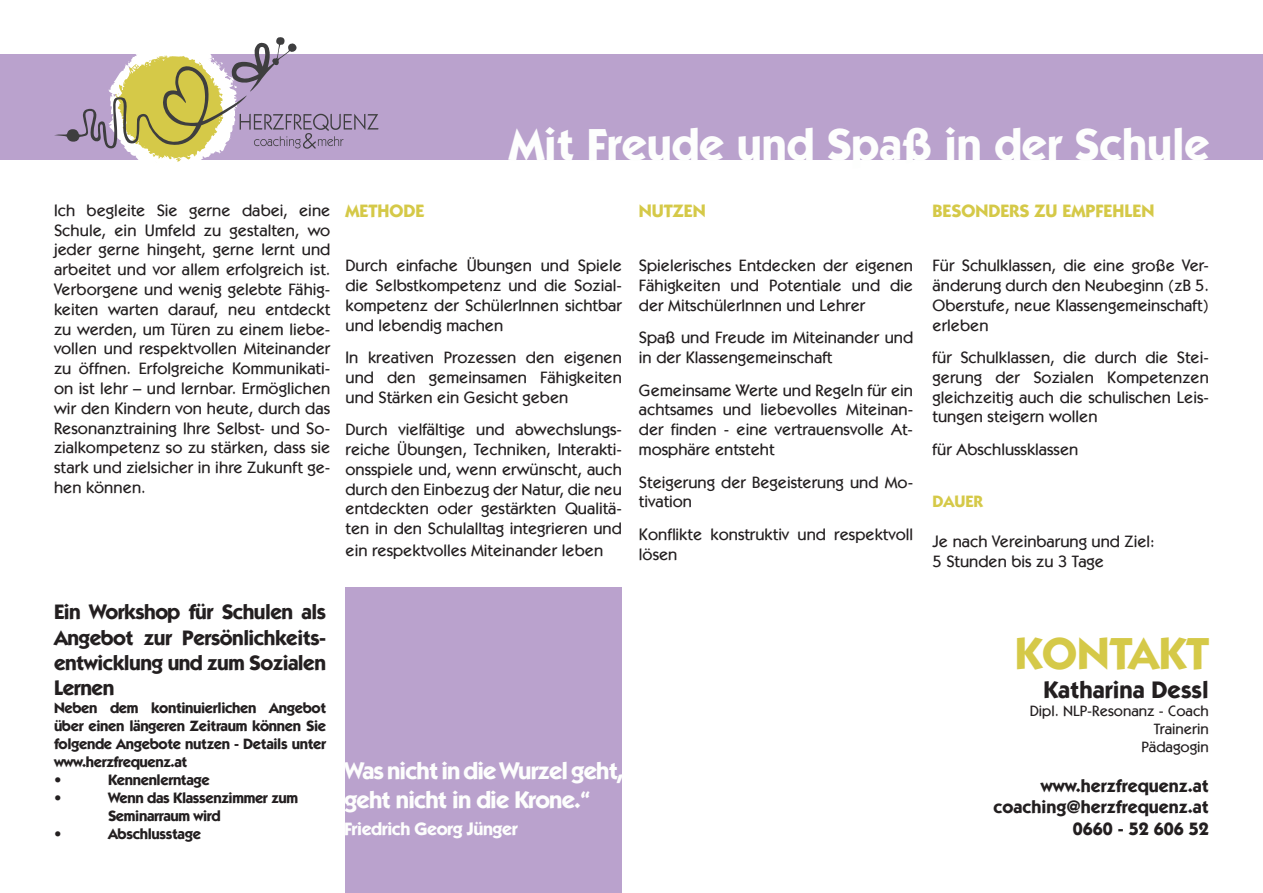
<style>
.page{position:relative;width:1263px;height:893px;background:#fff}
.page>*{position:absolute;margin:0;border:0;box-sizing:border-box;transform-origin:0 0}
.t1{font:700 45px "Itc Kabel LT";color:#fdfefd}
.t2{font:700 45px "Itc Kabel LT";color:#d5c948}
.t3{font:700 24px/28.8px "Itc Kabel LT";letter-spacing:-.035em;color:#fdfefd}
.t4{font:700 24px "Itc Kabel LT";color:#231f20}
.t5{font:700 21px/25.2px "Itc Kabel LT";letter-spacing:-.025em;color:#231f20;text-align:justify}
.t6{font:700 18px/21.6px "Itc Kabel LT";color:#231f20;text-align:right}
.t7{font:700 18px "Itc Kabel LT";color:#d5c948}
.t8{font:700 18px "Itc Kabel LT";letter-spacing:-.025em;color:#fdfefd}
.t9{font:500 16.5px/19.8px "Itc Kabel LT";color:#231f20;text-align:justify}
.t10{font:700 16.5px "Itc Kabel LT";color:#d5c948}
.t11{font:700 15px/18px "Itc Kabel LT";letter-spacing:-.025em;color:#231f20}
.t12{font:500 15px/18px "Itc Kabel LT";color:#231f20;text-align:right}
</style>
<div class="page">
<div style="left:345px;top:588px;width:277px;height:305px;background:#baa2cd"></div>
<div style="left:0;top:54px;width:1263px;height:105px;background:#baa2cd"></div>
<svg style="left:54px;top:37px;width:324px;height:125px"></svg>
<h1 class="t1" style="left:509px;top:118px;width:702px">Mit Freude und Spaß in der Schule</h1>
<p class="t9" style="left:54px;top:200px;width:278px">Ich begleite Sie gerne dabei, eine Schule, ein Umfeld zu gestalten, wo jeder gerne hingeht, gerne lernt und arbeitet und vor allem erfolgreich ist.<br>Verborgene und wenig gelebte Fähig&shy;keiten warten darauf, neu entdeckt zu werden, um Türen zu einem liebe&shy;vollen und respektvollen Miteinander zu öffnen. Erfolgreiche Kommunikati&shy;on ist lehr – und lernbar. Ermöglichen wir den Kindern von heute, durch das Resonanztraining Ihre Selbst- und So&shy;zialkompetenz so zu stärken, dass sie stark und zielsicher in ihre Zukunft ge&shy;hen können.</p>
<p class="t7" style="left:345px;top:200px;width:81px">METHODE</p>
<p class="t9" style="left:345px;top:256px;width:278px">Durch einfache Übungen und Spiele die Selbstkompetenz und die Sozial&shy;kompetenz der SchülerInnen sichtbar und lebendig machen</p>
<p class="t9" style="left:345px;top:348px;width:278px">In kreativen Prozessen den eigenen und den gemeinsamen Fähigkeiten und Stärken ein Gesicht geben</p>
<p class="t9" style="left:345px;top:420px;width:278px">Durch vielfältige und abwechslungs&shy;reiche Übungen, Techniken, Interakti&shy;onsspiele und, wenn erwünscht, auch durch den Einbezug der Natur, die neu entdeckten oder gestärkten Qualitä&shy;ten in den Schulalltag integrieren und</p>
<p class="t9" style="left:345px;top:540px;width:259px">ein respektvolles Miteinander leben</p>
<p class="t7" style="left:639px;top:200px;width:68px">NUTZEN</p>
<p class="t9" style="left:639px;top:256px;width:276px">Spielerisches Entdecken der eigenen Fähigkeiten und Potentiale und die der MitschülerInnen und Lehrer</p>
<p class="t9" style="left:639px;top:328px;width:276px">Spaß und Freude im Miteinander und in der Klassengemeinschaft</p>
<p class="t9" style="left:639px;top:380px;width:276px">Gemeinsame Werte und Regeln für ein achtsames und liebevolles Miteinan&shy;der finden - eine vertrauensvolle At&shy;mosphäre entsteht</p>
<p class="t9" style="left:639px;top:472px;width:276px">Steigerung der Begeisterung und Mo&shy;tivation</p>
<p class="t9" style="left:639px;top:524px;width:276px">Konflikte konstruktiv und respektvoll lösen</p>
<p class="t5" style="left:54px;top:599px;width:274px">Ein Workshop für Schulen als Angebot zur Persönlichkeits&shy;entwicklung und zum Sozialen Lernen</p>
<p class="t11" style="left:54px;top:699px;width:274px">Neben dem kontinuierlichen Angebot über einen längeren Zeitraum können Sie folgende Angebote nutzen - Details unter www.herzfrequenz.at<br>•</p>
<p class="t11" style="left:108px;top:771px;width:103px">Kennenlerntage</p>
<p class="t11" style="left:54px;top:789px;width:9px">•</p>
<p class="t11" style="left:108px;top:789px;width:192px">Wenn das Klassenzimmer zum<br>Seminarraum wird</p>
<p class="t11" style="left:54px;top:825px;width:9px">•</p>
<p class="t11" style="left:108px;top:825px;width:95px">Abschlusstage</p>
<h2 class="t3" style="left:344px;top:756px;width:281px">Was nicht in die Wurzel geht, geht nicht in die Krone.“</h2>
<p class="t8" style="left:344px;top:818px;width:175px">Friedrich Georg Jünger</p>
<p class="t7" style="left:932px;top:200px;width:224px">BESONDERS ZU EMPFEHLEN</p>
<p class="t9" style="left:932px;top:256px;width:278px">Für Schulklassen, die eine große Ver&shy;änderung durch den Neubeginn (zB 5.<br>Oberstufe, neue Klassengemeinschaft) erleben</p>
<p class="t9" style="left:932px;top:348px;width:278px">für Schulklassen, die durch die Stei&shy;gerung der Sozialen Kompetenzen gleichzeitig auch die schulischen Leis&shy;tungen steigern wollen</p>
<p class="t9" style="left:932px;top:439px;width:147px">für Abschlussklassen</p>
<p class="t10" style="left:932px;top:492px;width:52px">DAUER</p>
<p class="t9" style="left:932px;top:531px;width:224px">Je nach Vereinbarung und Ziel:<br>5 Stunden bis zu 3 Tage</p>
<h1 class="t2" style="left:1015px;top:626px;width:196px">KONTAKT</h1>
<h2 class="t4" style="left:1043px;top:675px;width:167px">Katharina Dessl</h2>
<p class="t12" style="left:1030px;top:702px;width:181px">Dipl. NLP-Resonanz - Coach<br>Trainerin<br>Pädagogin</p>
<p class="t6" style="left:993px;top:774px;width:217px">www.herzfrequenz.at coaching@herzfrequenz.at<br>0660 - 52 606 52</p>
</div>
